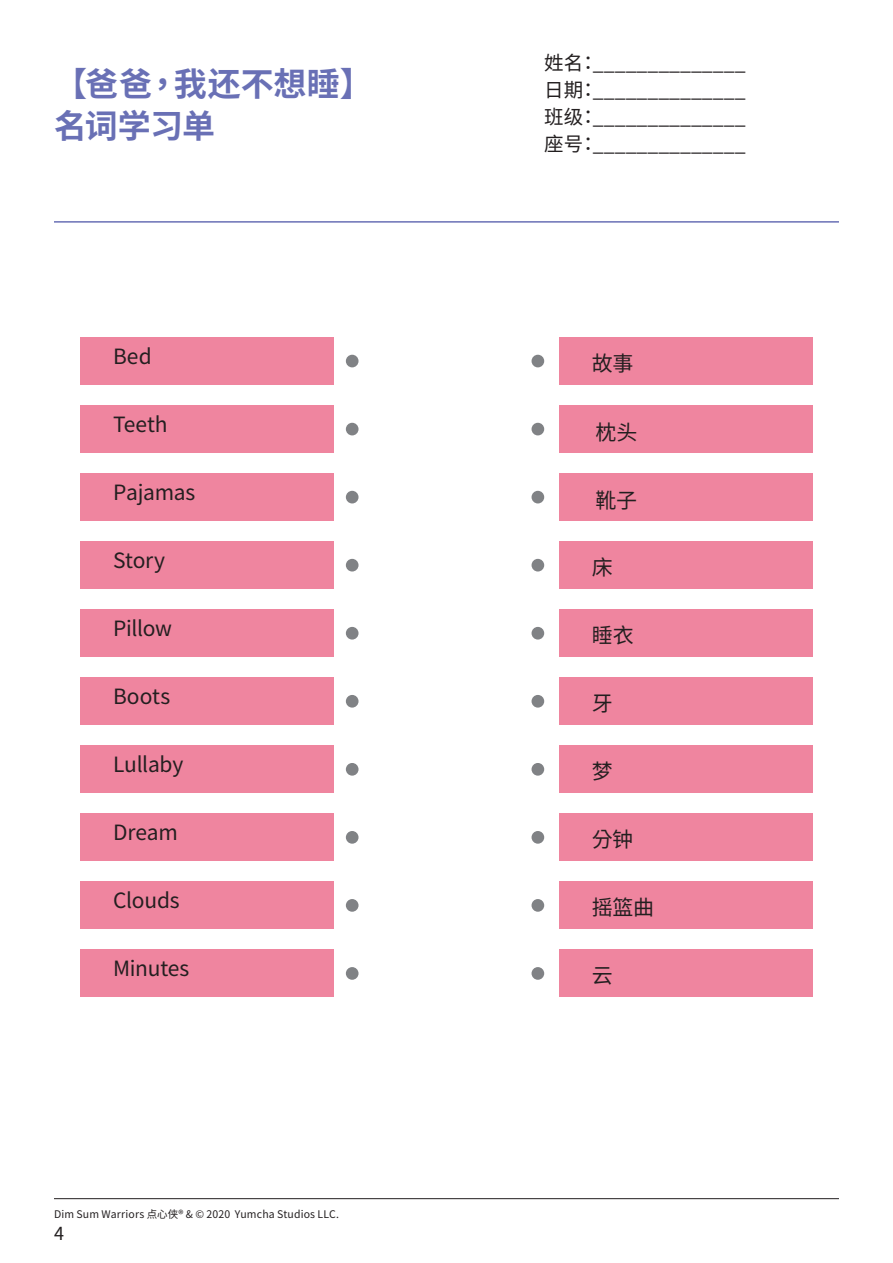
<style>
.page{position:relative;width:893px;height:1263px;background:#fff}
.page>*{position:absolute;margin:0;border:0;box-sizing:border-box;transform-origin:0 0}
.t1{font:700 33px "Noto Sans CJ Ktc";letter-spacing:-.005em;color:#6970b5}
.t2{font:21px "Noto Sans CJ Ktc";letter-spacing:-.01em;color:#231f20}
.body{font:19.5px "Noto Sans CJ Ktc";color:#231f20}
.t3{font:18px "Noto Sans CJ Ktc";color:#231f20}
.t4{font:10.5px "Noto Sans CJ Ktc";letter-spacing:.015em;color:#231f20}
</style>
<div class="page">
<hr style="left:54px;top:1198px;width:785px;height:1px;background:#231f20">
<div style="left:80px;top:337px;width:254px;height:48px;background:#ef859f"></div>
<div style="left:559px;top:337px;width:254px;height:48px;background:#ef859f"></div>
<div style="left:80px;top:405px;width:254px;height:48px;background:#ef859f"></div>
<div style="left:559px;top:405px;width:254px;height:48px;background:#ef859f"></div>
<div style="left:80px;top:473px;width:254px;height:48px;background:#ef859f"></div>
<div style="left:559px;top:473px;width:254px;height:48px;background:#ef859f"></div>
<div style="left:80px;top:541px;width:254px;height:48px;background:#ef859f"></div>
<div style="left:559px;top:541px;width:254px;height:48px;background:#ef859f"></div>
<div style="left:80px;top:609px;width:254px;height:48px;background:#ef859f"></div>
<div style="left:559px;top:609px;width:254px;height:48px;background:#ef859f"></div>
<div style="left:80px;top:677px;width:254px;height:48px;background:#ef859f"></div>
<div style="left:559px;top:677px;width:254px;height:48px;background:#ef859f"></div>
<div style="left:80px;top:746px;width:254px;height:47px;background:#ef859f"></div>
<div style="left:559px;top:746px;width:254px;height:47px;background:#ef859f"></div>
<div style="left:80px;top:814px;width:254px;height:47px;background:#ef859f"></div>
<div style="left:559px;top:814px;width:254px;height:47px;background:#ef859f"></div>
<div style="left:80px;top:882px;width:254px;height:47px;background:#ef859f"></div>
<div style="left:559px;top:882px;width:254px;height:47px;background:#ef859f"></div>
<div style="left:80px;top:950px;width:254px;height:47px;background:#ef859f"></div>
<div style="left:559px;top:950px;width:254px;height:47px;background:#ef859f"></div>
<div style="left:346px;top:423px;width:12px;height:12px;background:#808285;border-radius:50%"></div>
<div style="left:346px;top:355px;width:12px;height:12px;background:#808285;border-radius:50%"></div>
<div style="left:346px;top:559px;width:12px;height:12px;background:#808285;border-radius:50%"></div>
<div style="left:346px;top:491px;width:12px;height:12px;background:#808285;border-radius:50%"></div>
<div style="left:346px;top:695px;width:12px;height:13px;background:#808285;border-radius:50%"></div>
<div style="left:346px;top:627px;width:12px;height:12px;background:#808285;border-radius:50%"></div>
<div style="left:346px;top:831px;width:12px;height:13px;background:#808285;border-radius:50%"></div>
<div style="left:346px;top:763px;width:12px;height:13px;background:#808285;border-radius:50%"></div>
<div style="left:346px;top:967px;width:12px;height:13px;background:#808285;border-radius:50%"></div>
<div style="left:346px;top:899px;width:12px;height:13px;background:#808285;border-radius:50%"></div>
<div style="left:531px;top:423px;width:13px;height:12px;background:#808285;border-radius:50%"></div>
<div style="left:531px;top:355px;width:13px;height:12px;background:#808285;border-radius:50%"></div>
<div style="left:531px;top:559px;width:13px;height:12px;background:#808285;border-radius:50%"></div>
<div style="left:531px;top:491px;width:13px;height:12px;background:#808285;border-radius:50%"></div>
<div style="left:531px;top:695px;width:13px;height:13px;background:#808285;border-radius:50%"></div>
<div style="left:531px;top:627px;width:13px;height:12px;background:#808285;border-radius:50%"></div>
<div style="left:531px;top:831px;width:13px;height:13px;background:#808285;border-radius:50%"></div>
<div style="left:531px;top:763px;width:13px;height:13px;background:#808285;border-radius:50%"></div>
<div style="left:531px;top:967px;width:13px;height:13px;background:#808285;border-radius:50%"></div>
<div style="left:531px;top:899px;width:13px;height:13px;background:#808285;border-radius:50%"></div>
<hr style="left:54px;top:221px;width:785px;height:2px;background:#6970b5">
<h1 class="t1" style="left:54px;top:65px;width:320px">【爸爸，我还不想睡】</h1>
<h1 class="t1" style="left:54px;top:107px;width:163px">名词学习单</h1>
<p class="t2" style="left:113px;top:344px;width:40px">Bed</p>
<p class="t2" style="left:113px;top:412px;width:56px">Teeth</p>
<p class="t2" style="left:113px;top:480px;width:84px">Pajamas</p>
<p class="t2" style="left:113px;top:549px;width:54px">Story</p>
<p class="t2" style="left:113px;top:617px;width:60px">Pillow</p>
<p class="t2" style="left:113px;top:685px;width:59px">Boots</p>
<p class="t2" style="left:113px;top:753px;width:72px">Lullaby</p>
<p class="t2" style="left:113px;top:821px;width:66px">Dream</p>
<p class="t2" style="left:113px;top:889px;width:68px">Clouds</p>
<p class="t2" style="left:113px;top:957px;width:78px">Minutes</p>
<p class="t4" style="left:54px;top:1208px;width:287px">Dim Sum Warriors 点心侠® &amp; © 2020 Yumcha Studios LLC.</p>
<p class="t3" style="left:54px;top:1223px;width:11px">4</p>
<p class="body" style="left:544px;top:51px;width:203px">姓名：______________</p>
<p class="body" style="left:544px;top:78px;width:203px">日期：______________</p>
<p class="body" style="left:544px;top:105px;width:203px">班级：______________</p>
<p class="body" style="left:544px;top:132px;width:203px">座号：______________</p>
<p class="t2" style="left:592px;top:352px;width:43px">故事</p>
<p class="t2" style="left:595px;top:421px;width:44px">枕头</p>
<p class="t2" style="left:595px;top:489px;width:43px">靴子</p>
<p class="t2" style="left:592px;top:555px;width:22px">床</p>
<p class="t2" style="left:592px;top:623px;width:43px">睡衣</p>
<p class="t2" style="left:592px;top:691px;width:22px">牙</p>
<p class="t2" style="left:592px;top:760px;width:22px">梦</p>
<p class="t2" style="left:592px;top:828px;width:43px">分钟</p>
<p class="t2" style="left:592px;top:896px;width:64px">摇篮曲</p>
<p class="t2" style="left:592px;top:964px;width:22px">云</p>
</div>
